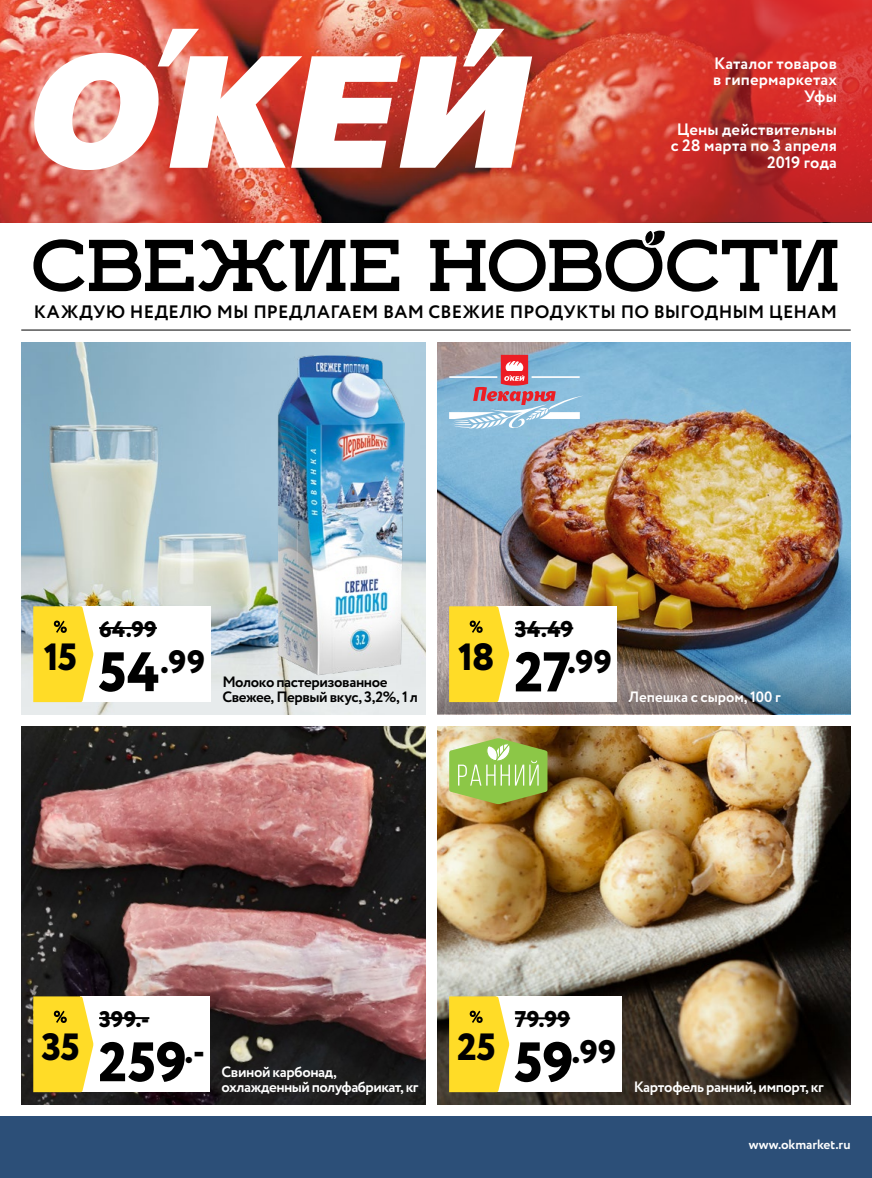
<style>
.page{position:relative;width:872px;height:1178px;background:#fff}
.page>*{position:absolute;margin:0;border:0;box-sizing:border-box;transform-origin:0 0}
.t1{font:69px "Ikra Slab";letter-spacing:.005em;color:#000}
.t2{font:800 55.5px "Circe";color:#000}
.t3{font:800 37.95px "Circe";letter-spacing:-.03em;color:#000}
.t4{font:800 32.55px "Circe";color:#000}
.t5{font:800 32.4px "Circe";color:#000}
.t6{font:800 22.8px "Circe";letter-spacing:.005em;color:#000}
.t7{font:800 22.5px "Circe";letter-spacing:.01em;color:#000}
.t8{font:700 18px "Circe";letter-spacing:.015em;color:#000}
.t9{font:700 16.5px/16.5px "Circe";letter-spacing:.01em;color:#fff;text-align:right}
.t10{font:700 15px/15px "Circe";letter-spacing:-.025em;color:#fff}
.t11{font:700 15px/15px "Circe";letter-spacing:-.025em;color:#000}
.t12{font:700 15px "Circe";letter-spacing:-.005em;color:#fff}
.t13{font:700 13.5px "Circe";letter-spacing:-.005em;color:#fff}
.s1{font-size:55.5px}
.s2{font-size:55.8px}
</style>
<div class="page">
<img style="left:21px;top:342px;width:404px;height:372px">
<img style="left:437px;top:342px;width:413px;height:300px">
<img style="left:21px;top:726px;width:404px;height:378px">
<img style="left:437px;top:726px;width:413px;height:378px">
<svg style="left:437px;top:642px;width:413px;height:72px;background:#6c7d8a"></svg>
<img style="left:276px;top:355px;width:128px;height:321px">
<div style="left:80px;top:606px;width:130px;height:96px;background:#fff"></div>
<hr style="left:99px;top:627px;width:58px;height:2px;background:#000">
<svg style="left:33px;top:606px;width:60px;height:96px;background:#fbdb3a"></svg>
<div style="left:80px;top:996px;width:129px;height:96px;background:#fff"></div>
<hr style="left:99px;top:1017px;width:50px;height:2px;background:#000">
<svg style="left:33px;top:996px;width:60px;height:96px;background:#f9da39"></svg>
<div style="left:496px;top:996px;width:125px;height:96px;background:#fff"></div>
<hr style="left:515px;top:1017px;width:55px;height:2px;background:#000">
<svg style="left:449px;top:996px;width:60px;height:96px;background:#fadb39"></svg>
<svg style="left:449px;top:738px;width:98px;height:66px;background:#9ec25d"></svg>
<div style="left:496px;top:606px;width:120px;height:96px;background:#fff"></div>
<hr style="left:515px;top:627px;width:58px;height:2px;background:#000">
<svg style="left:449px;top:606px;width:60px;height:96px;background:#fbdb3a"></svg>
<div style="left:0;top:1116px;width:872px;height:62px;background:#2c4f78"></div>
<img style="left:0;top:0;width:546px;height:222px">
<svg style="left:546px;top:0;width:326px;height:222px;background:#cc3930"></svg>
<svg style="left:28px;top:29px;width:504px;height:142px"></svg>
<hr style="left:21px;top:330px;width:829px;height:1px;background:#000">
<svg style="left:639px;top:188px;width:30px;height:58px"></svg>
<svg style="left:449px;top:355px;width:134px;height:77px;background:#a3acc2"></svg>
<p class="t9" style="left:713px;top:56px;width:125px">Каталог товаров в гипермаркетах<br>Уфы</p>
<p class="t9" style="left:670px;top:122px;width:168px">Цены действительны с 28 марта по 3 апреля<br>2019 года</p>
<h1 class="t1" style="left:31px;top:222px;width:809px">СВЕЖИЕ НОВОСТИ</h1>
<p class="t8" style="left:34px;top:300px;width:805px">КАЖДУЮ НЕДЕЛЮ МЫ ПРЕДЛАГАЕМ ВАМ СВЕЖИЕ ПРОДУКТЫ ПО ВЫГОДНЫМ ЦЕНАМ</p>
<h3 class="t3" style="left:44px;top:631px;width:35px">15</h3>
<h3 class="t7" style="left:99px;top:614px;width:59px">64.99</h3>
<h3 class="t5" style="left:98px;top:640px;width:108px"><span class="s1">54</span>.99</h3>
<p class="t11" style="left:222px;top:675px;width:197px">Молоко пастеризованное<br>Свежее, Первый вкус, 3,2%, 1 л</p>
<h3 class="t3" style="left:458px;top:631px;width:38px">18</h3>
<h3 class="t6" style="left:515px;top:614px;width:60px">34.49</h3>
<h3 class="t4" style="left:514px;top:639px;width:99px"><span class="s2">27</span>.99</h3>
<p class="t12" style="left:628px;top:687px;width:154px">Лепешка с сыром, 100 г</p>
<h3 class="t3" style="left:41px;top:1021px;width:40px">35</h3>
<h3 class="t7" style="left:99px;top:1004px;width:52px">399.-</h3>
<h2 class="t2" style="left:98px;top:1024px;width:108px">259<sup>.-</sup></h2>
<p class="t10" style="left:221px;top:1065px;width:198px">Свиной карбонад, охлажденный полуфабрикат, кг</p>
<h3 class="t3" style="left:457px;top:1021px;width:40px">25</h3>
<h3 class="t6" style="left:515px;top:1004px;width:57px">79.99</h3>
<h3 class="t4" style="left:514px;top:1030px;width:104px"><span class="s2">59</span>.99</h3>
<p class="t10" style="left:633px;top:1080px;width:192px">Картофель ранний, импорт, кг</p>
<p class="t13" style="left:748px;top:1135px;width:103px">www.okmarket.ru</p>
</div>
